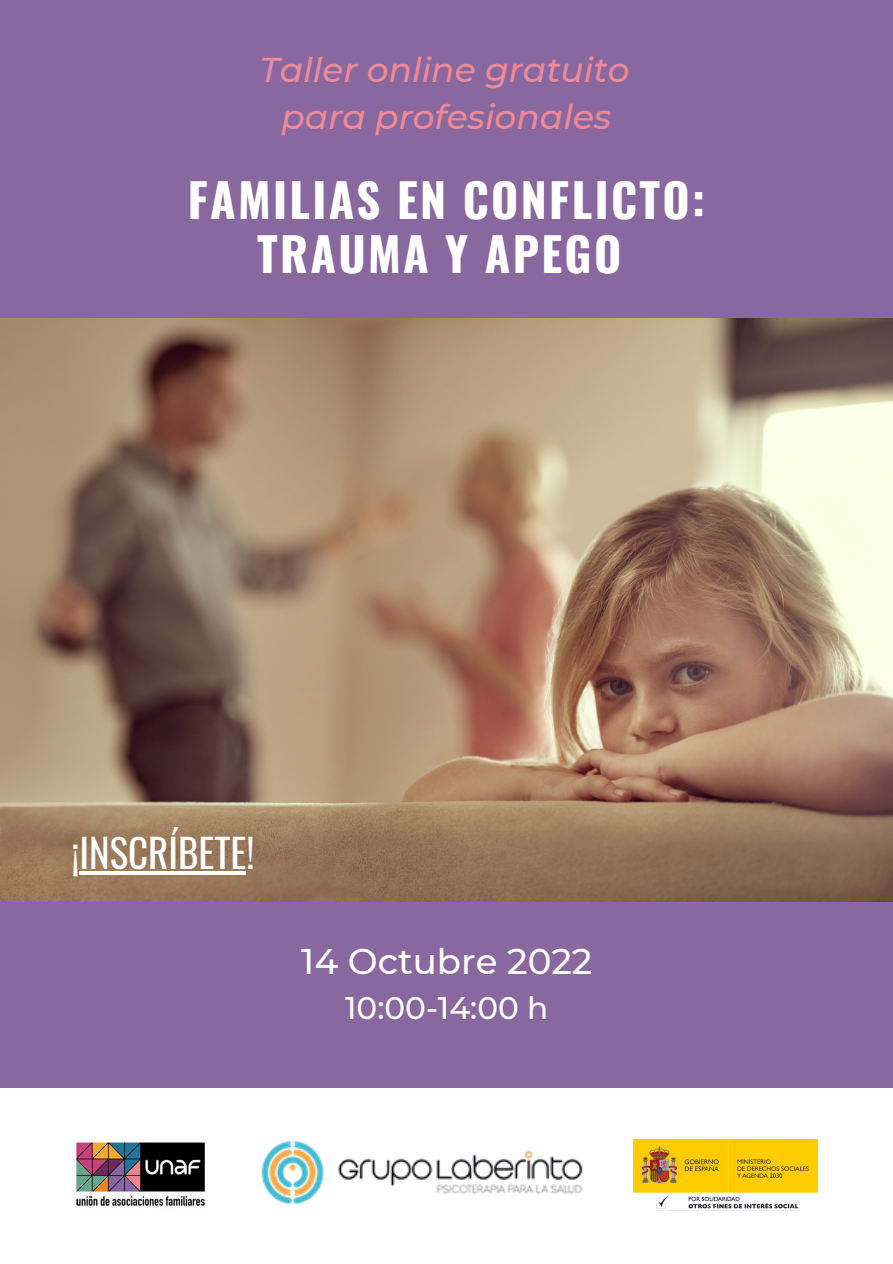
<style>
.page{position:relative;width:893px;height:1264px;background:#fff}
.page>*{position:absolute;margin:0;border:0;box-sizing:border-box;transform-origin:0 0}
.t1{font:700 46.5px/54px "Oswald";letter-spacing:.05em;color:#fff;text-align:center}
.t2{font:39px "Oswald";color:#fff}
.t3{font:500 35.55px "Montserrat";color:#fff}
.t4{font:italic 500 34.35px/47.2px "Montserrat";color:#ee8998;text-align:center}
.t5{font:500 31.2px "Montserrat";color:#fff}
</style>
<div class="page">
<img style="left:261px;top:1140px;width:322px;height:65px">
<div style="left:0;top:0;width:892px;height:1087px;background:#88689e"></div>
<img style="left:633px;top:1139px;width:184px;height:70px">
<img style="left:76px;top:1141px;width:129px;height:65px">
<img style="left:0;top:318px;width:892px;height:583px">
<hr style="left:79px;top:871px;width:167px;height:3px;background:#fff">
<p class="t4" style="left:259px;top:46px;width:371px">Taller online gratuito para profesionales</p>
<h1 class="t1" style="left:188px;top:171px;width:519px">FAMILIAS EN CONFLICTO:<br>TRAUMA Y APEGO</h1>
<p class="t2" style="left:71px;top:822px;width:184px">¡INSCRÍBETE!</p>
<p class="t3" style="left:301px;top:939px;width:293px">14 Octubre 2022</p>
<p class="t5" style="left:345px;top:988px;width:205px">10:00-14:00 h</p>
</div>
